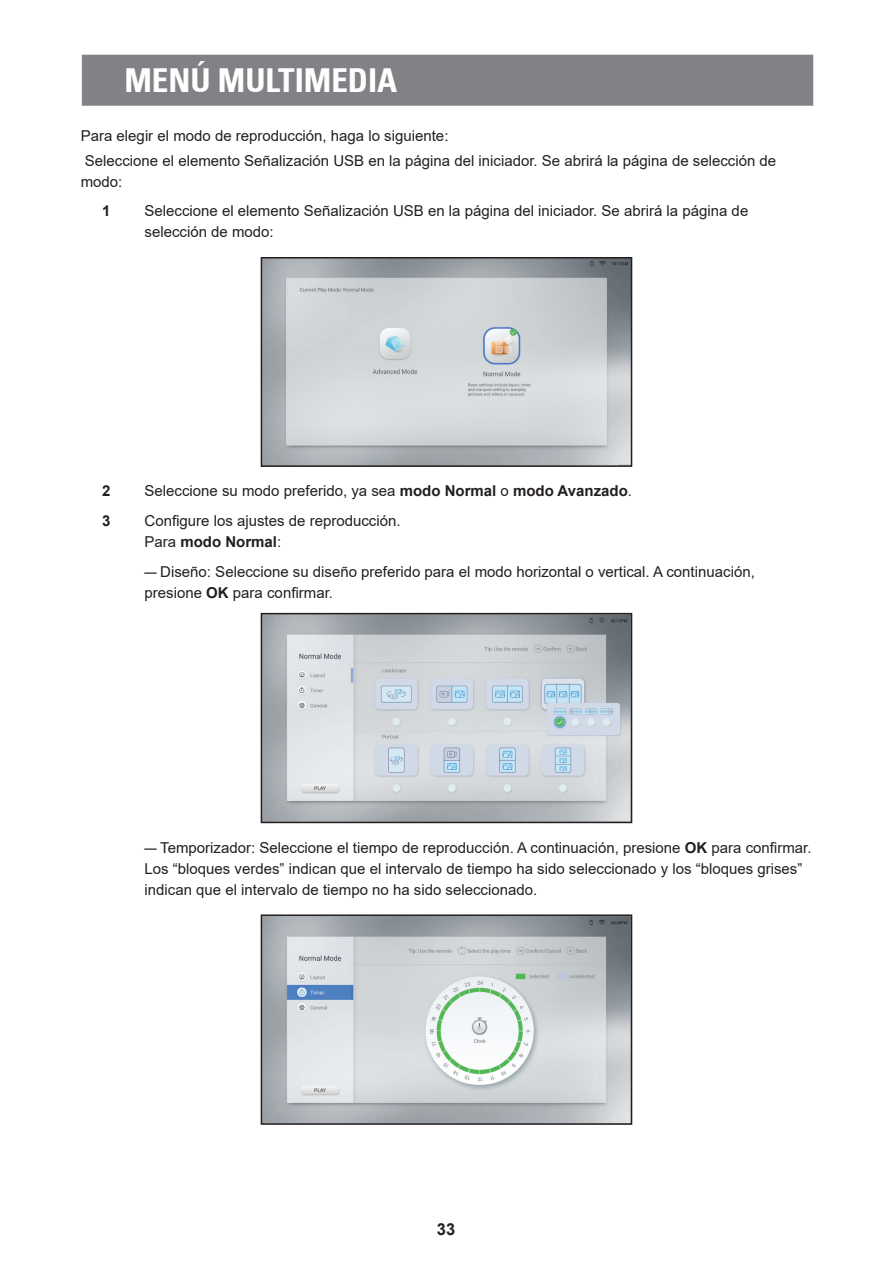
<style>
.page{position:relative;width:893px;height:1263px;background:#fff}
.page>*{position:absolute;margin:0;border:0;box-sizing:border-box;transform-origin:0 0}
.t1{font:700 condensed 33px "Univers 67";color:#fff}
.t2{font:700 16.5px "Arial";color:#231f20}
.t3{font:15px/21px "Arial";color:#231f20}
.t4{font:700 15px "Arial";color:#231f20}
.s1{font-weight:700}
.s2{font-family:"Arial Narrow"}
</style>
<div class="page">
<div style="left:82px;top:55px;width:731px;height:51px;background:#808285;border:2px solid #808285"></div>
<img style="left:264px;top:260px;width:365px;height:204px">
<div style="left:261px;top:257px;width:371px;height:210px;border:2px solid #231f20"></div>
<img style="left:264px;top:616px;width:365px;height:204px">
<div style="left:261px;top:613px;width:371px;height:210px;border:2px solid #231f20"></div>
<img style="left:264px;top:917px;width:365px;height:205px">
<div style="left:261px;top:914px;width:371px;height:211px;border:2px solid #231f20"></div>
<h1 class="t1" style="left:124px;top:60px;width:275px">MENÚ MULTIMEDIA</h1>
<p class="t3" style="left:81px;top:123px;width:697px;line-height:25.2px">Para elegir el modo de reproducción, haga lo siguiente:<br>Seleccione el elemento Señalización USB en la página del iniciador. Se abrirá la página de selección de</p>
<p class="t3" style="left:81px;top:171px;width:43px">modo:</p>
<p class="t4" style="left:102px;top:201px;width:10px">1</p>
<p class="t3" style="left:145px;top:200px;width:605px">Seleccione el elemento Señalización USB en la página del iniciador. Se abrirá la página de selección de modo:</p>
<p class="t4" style="left:102px;top:481px;width:10px">2</p>
<p class="t3" style="left:145px;top:481px;width:489px">Seleccione su modo preferido, ya sea <span class="s1">modo Normal</span> o <span class="s1">modo Avanzado</span>.</p>
<p class="t4" style="left:102px;top:510px;width:10px">3</p>
<p class="t3" style="left:145px;top:510px;width:257px">Configure los ajustes de reproducción.<br>Para <span class="s1">modo Normal</span>:</p>
<p class="t3" style="left:145px;top:561px;width:612px"><span class="s2">—</span> Diseño: Seleccione su diseño preferido para el modo horizontal o vertical. A continuación, presione <span class="s1">OK</span> para confirmar.</p>
<p class="t3" style="left:145px;top:837px;width:668px"><span class="s2">—</span> Temporizador: Seleccione el tiempo de reproducción. A continuación, presione <span class="s1">OK</span> para confirmar.<br>Los “bloques verdes” indican que el intervalo de tiempo ha sido seleccionado y los “bloques grises” indican que el intervalo de tiempo no ha sido seleccionado.</p>
<p class="t2" style="left:437px;top:1217px;width:20px">33</p>
</div>
